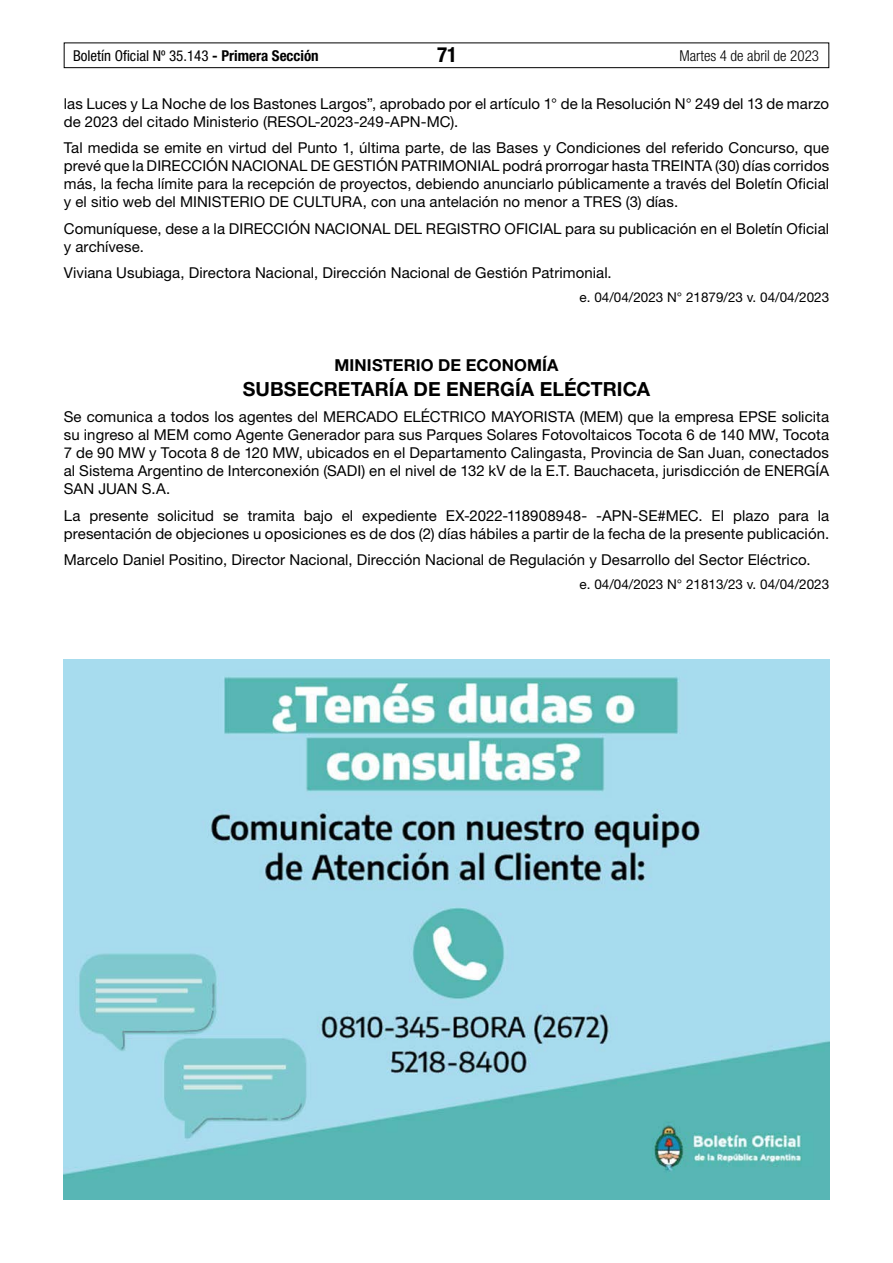
<style>
.page{position:relative;width:893px;height:1263px;background:#fff}
.page>*{position:absolute;margin:0;border:0;box-sizing:border-box;transform-origin:0 0}
.t1{font:700 condensed 21px "Helvetica Neue LT Std";color:#000}
.t2{font:700 19.5px "Helvetica Neue LT Std";letter-spacing:.005em;color:#000}
.t3{font:700 16.5px "Helvetica Neue LT Std";letter-spacing:.005em;color:#000}
.t4{font:15px/18px "Helvetica Neue LT Std";letter-spacing:.005em;color:#000}
.t5{font:condensed 15px "Helvetica Neue LT Std";color:#000}
.t6{font:300 condensed 15px "Helvetica Neue LT Std";color:#000}
.t7{font:13.5px "Helvetica Neue LT Std";color:#000}
.s1{font-weight:700}
</style>
<div class="page">
<div style="left:64px;top:43px;width:765px;height:25px;border:1px solid #000"></div>
<img style="left:64px;top:659px;width:765px;height:540px">
<p class="t5" style="left:73px;top:47px;width:247px">Boletín Oficial Nº 35.143 <span class="s1">- Primera Sección</span></p>
<h1 class="t1" style="left:437px;top:42px;width:22px">71</h1>
<p class="t6" style="left:679px;top:47px;width:141px">Martes 4 de abril de 2023</p>
<p class="t4" style="left:64px;top:94px;width:767px">las Luces y La Noche de los Bastones Largos”, aprobado por el artículo 1° de la Resolución N° 249 del 13 de marzo de 2023 del citado Ministerio (RESOL-2023-249-APN-MC).</p>
<p class="t4" style="left:64px;top:138px;width:767px;text-align:justify">Tal medida se emite en virtud del Punto 1, última parte, de las Bases y Condiciones del referido Concurso, que prevé que la DIRECCIÓN NACIONAL DE GESTIÓN PATRIMONIAL podrá prorrogar hasta TREINTA (30) días corridos más, la fecha límite para la recepción de proyectos, debiendo anunciarlo públicamente a través del Boletín Oficial y el sitio web del MINISTERIO DE CULTURA, con una antelación no menor a TRES (3) días.</p>
<p class="t4" style="left:64px;top:219px;width:767px">Comuníquese, dese a la DIRECCIÓN NACIONAL DEL REGISTRO OFICIAL para su publicación en el Boletín Oficial y archívese.</p>
<p class="t4" style="left:64px;top:263px;width:549px">Viviana Usubiaga, Directora Nacional, Dirección Nacional de Gestión Patrimonial.</p>
<p class="t7" style="left:580px;top:289px;width:251px">e. 04/04/2023 N° 21879/23 v. 04/04/2023</p>
<p class="t3" style="left:334px;top:354px;width:225px">MINISTERIO DE ECONOMÍA</p>
<h2 class="t2" style="left:243px;top:377px;width:409px">SUBSECRETARÍA DE ENERGÍA ELÉCTRICA</h2>
<p class="t4" style="left:64px;top:408px;width:767px;text-align:justify">Se comunica a todos los agentes del MERCADO ELÉCTRICO MAYORISTA (MEM) que la empresa EPSE solicita su ingreso al MEM como Agente Generador para sus Parques Solares Fotovoltaicos Tocota 6 de 140 MW, Tocota 7 de 90 MW y Tocota 8 de 120 MW, ubicados en el Departamento Calingasta, Provincia de San Juan, conectados al Sistema Argentino de Interconexión (SADI) en el nivel de 132 kV de la E.T. Bauchaceta, jurisdicción de ENERGÍA SAN JUAN S.A.</p>
<p class="t4" style="left:64px;top:506px;width:767px">La presente solicitud se tramita bajo el expediente EX-2022-118908948- -APN-SE#MEC. El plazo para la presentación de objeciones u oposiciones es de dos (2) días hábiles a partir de la fecha de la presente publicación.</p>
<p class="t4" style="left:64px;top:551px;width:748px">Marcelo Daniel Positino, Director Nacional, Dirección Nacional de Regulación y Desarrollo del Sector Eléctrico.</p>
<p class="t7" style="left:580px;top:576px;width:251px">e. 04/04/2023 N° 21813/23 v. 04/04/2023</p>
</div>
